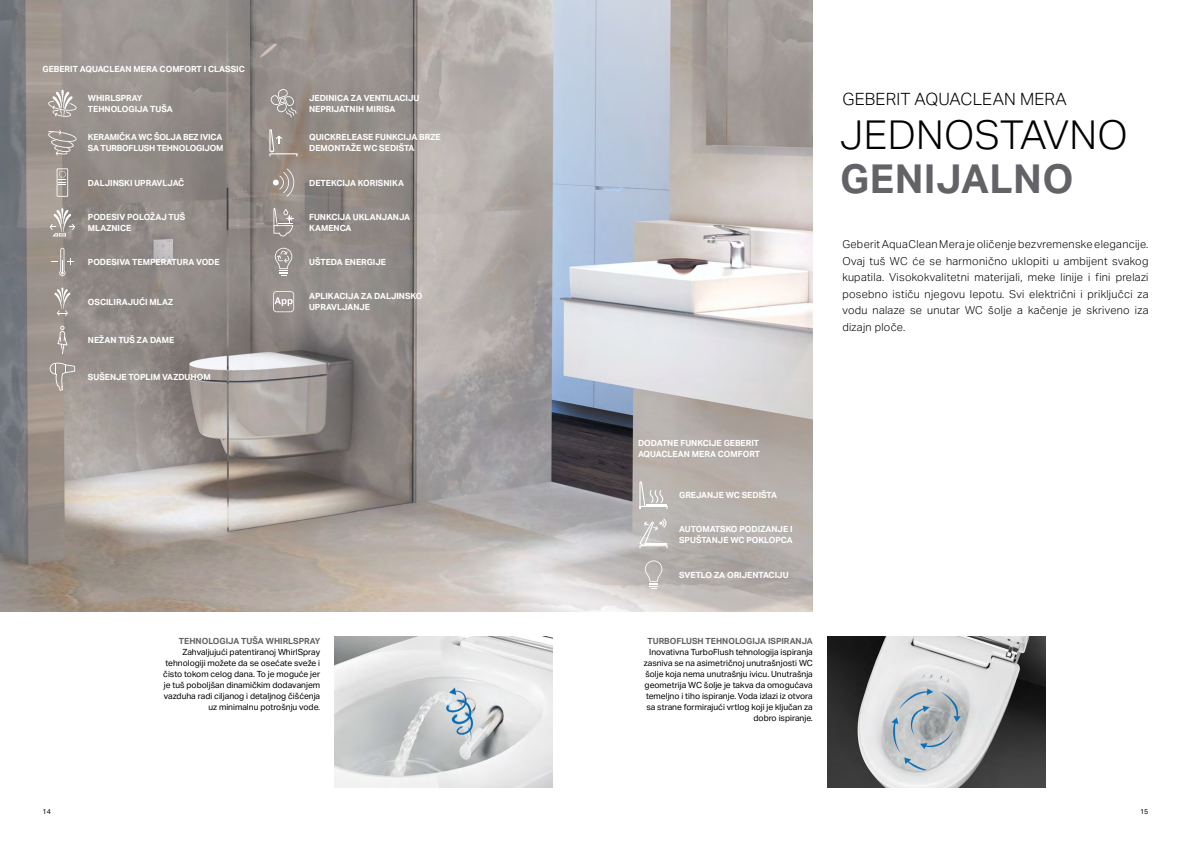
<style>
.page{position:relative;width:1191px;height:842px;background:#fff}
.page>*{position:absolute;margin:0;border:0;box-sizing:border-box;transform-origin:0 0}
.t1{font:300 40px "Aktiv Grotesk Geberit";letter-spacing:.01em;color:#000}
.t2{font:700 40px "Aktiv Grotesk Geberit";letter-spacing:.01em;color:#636267}
.t3{font:300 17px "Aktiv Grotesk Geberit";letter-spacing:.01em;color:#000}
.t4{font:300 11px/16.5px "Aktiv Grotesk Geberit";letter-spacing:.025em;color:#000;text-align:justify}
.t5{font:700 8.5px/11px "Aktiv Grotesk Geberit";color:#fff}
.t6{font:8.5px/11px "Aktiv Grotesk Geberit";color:#000;text-align:right}
.t7{font:700 8.5px "Aktiv Grotesk Geberit";color:#636267}
.t8{font:700 8.5px/11px "Aktiv Grotesk Geberit";letter-spacing:-.02em;color:#fff}
.t9{font:7px "Aktiv Grotesk Geberit";color:#000}
</style>
<div class="page">
<img style="left:0;top:0;width:813px;height:611px">
<img style="left:334px;top:636px;width:219px;height:151px">
<img style="left:827px;top:636px;width:218px;height:151px">
<svg style="left:48px;top:90px;width:29px;height:27px"></svg>
<svg style="left:271px;top:89px;width:25px;height:28px"></svg>
<svg style="left:48px;top:130px;width:29px;height:26px"></svg>
<svg style="left:269px;top:129px;width:29px;height:28px"></svg>
<svg style="left:57px;top:168px;width:11px;height:29px"></svg>
<svg style="left:273px;top:168px;width:21px;height:29px"></svg>
<svg style="left:50px;top:208px;width:25px;height:28px"></svg>
<svg style="left:273px;top:208px;width:21px;height:28px"></svg>
<svg style="left:51px;top:248px;width:22px;height:28px"></svg>
<svg style="left:275px;top:248px;width:17px;height:28px"></svg>
<svg style="left:54px;top:287px;width:16px;height:29px"></svg>
<svg style="left:273px;top:291px;width:21px;height:21px"></svg>
<svg style="left:57px;top:326px;width:10px;height:28px"></svg>
<svg style="left:50px;top:361px;width:25px;height:30px"></svg>
<svg style="left:639px;top:481px;width:29px;height:28px"></svg>
<svg style="left:639px;top:518px;width:29px;height:30px"></svg>
<svg style="left:645px;top:560px;width:17px;height:29px"></svg>
<p class="t5" style="left:43px;top:64px;width:204px">GEBERIT AQUACLEAN MERA COMFORT I CLASSIC</p>
<p class="t5" style="left:88px;top:92px;width:86px">WHIRLSPRAY<br>TEHNOLOGIJA TUŠA</p>
<p class="t5" style="left:309px;top:92px;width:112px">JEDINICA ZA VENTILACIJU<br>NEPRIJATNIH MIRISA</p>
<p class="t8" style="left:88px;top:132px;width:137px">KERAMIČKA WC ŠOLJA BEZ IVICA<br>SA TURBOFLUSH TEHNOLOGIJOM</p>
<p class="t5" style="left:309px;top:132px;width:133px">QUICKRELEASE FUNKCIJA BRZE<br>DEMONTAŽE WC SEDIŠTA</p>
<p class="t5" style="left:88px;top:177px;width:98px">DALJINSKI UPRAVLJAČ</p>
<p class="t5" style="left:309px;top:177px;width:96px">DETEKCIJA KORISNIKA</p>
<p class="t5" style="left:88px;top:211px;width:99px">PODESIV POLOŽAJ TUŠ<br>MLAZNICE</p>
<p class="t5" style="left:309px;top:211px;width:103px">FUNKCIJA UKLANJANJA<br>KAMENCA</p>
<p class="t5" style="left:88px;top:256px;width:133px">PODESIVA TEMPERATURA VODE</p>
<p class="t5" style="left:309px;top:256px;width:78px">UŠTEDA ENERGIJE</p>
<p class="t5" style="left:88px;top:296px;width:87px">OSCILIRAJUĆI MLAZ</p>
<p class="t5" style="left:309px;top:290px;width:115px">APLIKACIJA ZA DALJINSKO<br>UPRAVLJANJE</p>
<p class="t5" style="left:88px;top:334px;width:88px">NEŽAN TUŠ ZA DAME</p>
<p class="t5" style="left:88px;top:371px;width:124px">SUŠENJE TOPLIM VAZDUHOM</p>
<p class="t7" style="left:179px;top:636px;width:143px">TEHNOLOGIJA TUŠA WHIRLSPRAY</p>
<p class="t6" style="left:163px;top:647px;width:159px">Zahvaljujući patentiranoj WhirlSpray tehnologiji možete da se osećate sveže i čisto tokom celog dana. To je moguće jer je tuš poboljšan dinamičkim dodavanjem vazduha radi ciljanog i detaljnog čišćenja uz minimalnu potrošnju vode.</p>
<h2 class="t3" style="left:842px;top:90px;width:226px">GEBERIT AQUACLEAN MERA</h2>
<h1 class="t1" style="left:840px;top:112px;width:289px">JEDNOSTAVNO</h1>
<h1 class="t2" style="left:840px;top:154px;width:235px">GENIJALNO</h1>
<p class="t4" style="left:842px;top:236px;width:307px">Geberit AquaClean Mera je oličenje bezvremenske elegancije.<br>Ovaj tuš WC će se harmonično uklopiti u ambijent svakog kupatila. Visokokvalitetni materijali, meke linije i fini prelazi posebno ističu njegovu lepotu. Svi električni i priključci za vodu nalaze se unutar WC šolje a kačenje je skriveno iza dizajn ploče.</p>
<p class="t5" style="left:638px;top:438px;width:124px">DODATNE FUNKCIJE GEBERIT<br>AQUACLEAN MERA COMFORT</p>
<p class="t5" style="left:679px;top:490px;width:99px">GREJANJE WC SEDIŠTA</p>
<p class="t5" style="left:679px;top:524px;width:115px">AUTOMATSKO PODIZANJE I<br>SPUŠTANJE WC POKLOPCA</p>
<p class="t5" style="left:679px;top:569px;width:111px">SVETLO ZA ORIJENTACIJU</p>
<p class="t7" style="left:647px;top:636px;width:167px">TURBOFLUSH TEHNOLOGIJA ISPIRANJA</p>
<p class="t6" style="left:644px;top:647px;width:171px">Inovativna TurboFlush tehnologija ispiranja zasniva se na asimetričnoj unutrašnjosti WC šolje koja nema unutrašnju ivicu. Unutrašnja geometrija WC šolje je takva da omogućava temeljno i tiho ispiranje. Voda izlazi iz otvora sa strane formirajući vrtlog koji je ključan za dobro ispiranje.</p>
<p class="t9" style="left:43px;top:807px;width:10px">14</p>
<p class="t9" style="left:1140px;top:807px;width:10px">15</p>
</div>
